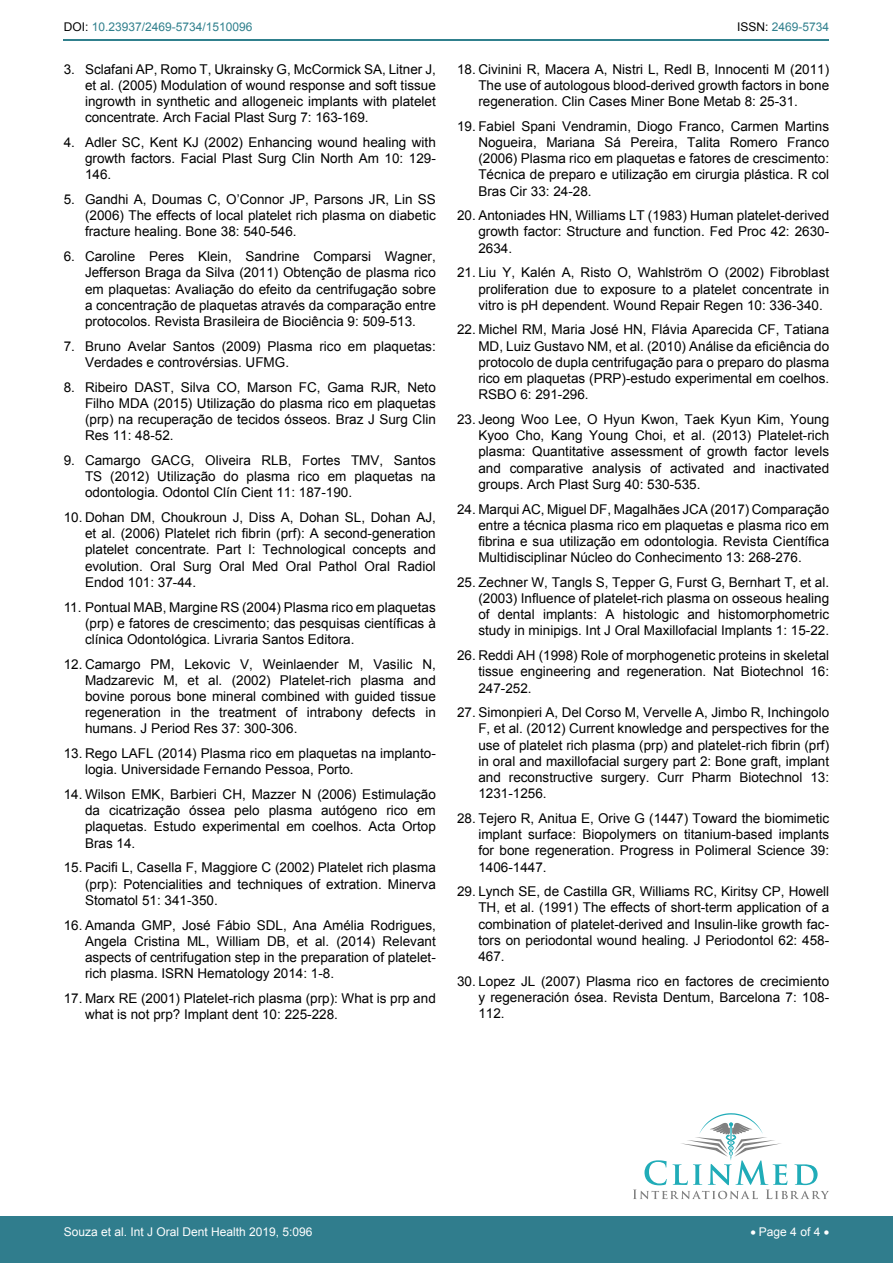
<style>
.page{position:relative;width:893px;height:1263px;background:#fff}
.page>*{position:absolute;margin:0;border:0;box-sizing:border-box;transform-origin:0 0}
.t1{font:13.5px/16.2px "Arial";color:#000;text-align:justify}
.t2{font:12px "Arial";color:#fff}
.t3{font:12px "Arial";color:#30808d}
.s1{color:#000}
</style>
<div class="page">
<hr style="left:64px;top:40px;width:765px;height:1px;background:#30808d">
<div style="left:0;top:1217px;width:893px;height:46px;background:#307d8d"></div>
<svg style="left:633px;top:1113px;width:196px;height:86px"></svg>
<p class="t3" style="left:64px;top:19px;width:190px"><span class="s1">DOI:</span> 10.23937/2469-5734/1510096</p>
<p class="t3" style="left:737px;top:19px;width:94px"><span class="s1">ISSN:</span> 2469-5734</p>
<p class="t1" style="left:85px;top:61px;width:352px;text-indent:-21px">3. Sclafani AP, Romo T, Ukrainsky G, McCormick SA, Litner J, et al. (2005) Modulation of wound response and soft tissue ingrowth in synthetic and allogeneic implants with platelet concentrate. Arch Facial Plast Surg 7: 163-169.</p>
<p class="t1" style="left:85px;top:134px;width:352px;text-indent:-21px">4. Adler SC, Kent KJ (2002) Enhancing wound healing with growth factors. Facial Plast Surg Clin North Am 10: 129- 146.</p>
<p class="t1" style="left:85px;top:191px;width:352px;text-indent:-21px">5. Gandhi A, Doumas C, O’Connor JP, Parsons JR, Lin SS (2006) The effects of local platelet rich plasma on diabetic fracture healing. Bone 38: 540-546.</p>
<p class="t1" style="left:85px;top:248px;width:352px;text-indent:-21px">6. Caroline Peres Klein, Sandrine Comparsi Wagner, Jefferson Braga da Silva (2011) Obtenção de plasma rico em plaquetas: Avaliação do efeito da centrifugação sobre a concentração de plaquetas através da comparação entre protocolos. Revista Brasileira de Biociência 9: 509-513.</p>
<p class="t1" style="left:85px;top:338px;width:352px;text-indent:-21px">7. Bruno Avelar Santos (2009) Plasma rico em plaquetas:<br>Verdades e controvérsias. UFMG.</p>
<p class="t1" style="left:85px;top:379px;width:352px;text-indent:-21px">8. Ribeiro DAST, Silva CO, Marson FC, Gama RJR, Neto Filho MDA (2015) Utilização do plasma rico em plaquetas (prp) na recuperação de tecidos ósseos. Braz J Surg Clin Res 11: 48-52.</p>
<p class="t1" style="left:85px;top:452px;width:352px;text-indent:-21px">9. Camargo GACG, Oliveira RLB, Fortes TMV, Santos TS (2012) Utilização do plasma rico em plaquetas na odontologia. Odontol Clín Cient 11: 187-190.</p>
<p class="t1" style="left:85px;top:509px;width:352px;text-indent:-21px">10. Dohan DM, Choukroun J, Diss A, Dohan SL, Dohan AJ, et al. (2006) Platelet rich fibrin (prf): A second-generation platelet concentrate. Part I: Technological concepts and evolution. Oral Surg Oral Med Oral Pathol Oral Radiol Endod 101: 37-44.</p>
<p class="t1" style="left:85px;top:599px;width:352px;text-indent:-21px">11. Pontual MAB, Margine RS (2004) Plasma rico em plaquetas (prp) e fatores de crescimento; das pesquisas científicas à clínica Odontológica. Livraria Santos Editora.</p>
<p class="t1" style="left:85px;top:656px;width:352px;text-indent:-21px">12. Camargo PM, Lekovic V, Weinlaender M, Vasilic N, Madzarevic M, et al. (2002) Platelet-rich plasma and bovine porous bone mineral combined with guided tissue regeneration in the treatment of intrabony defects in humans. J Period Res 37: 300-306.</p>
<p class="t1" style="left:85px;top:745px;width:352px;text-indent:-21px">13. Rego LAFL (2014) Plasma rico em plaquetas na implanto&shy;logia. Universidade Fernando Pessoa, Porto.</p>
<p class="t1" style="left:85px;top:786px;width:352px;text-indent:-21px">14. Wilson EMK, Barbieri CH, Mazzer N (2006) Estimulação da cicatrização óssea pelo plasma autógeno rico em plaquetas. Estudo experimental em coelhos. Acta Ortop Bras 14.</p>
<p class="t1" style="left:85px;top:860px;width:352px;text-indent:-21px">15. Pacifi L, Casella F, Maggiore C (2002) Platelet rich plasma (prp): Potencialities and techniques of extration. Minerva Stomatol 51: 341-350.</p>
<p class="t1" style="left:85px;top:917px;width:352px;text-indent:-21px">16. Amanda GMP, José Fábio SDL, Ana Amélia Rodrigues, Angela Cristina ML, William DB, et al. (2014) Relevant aspects of centrifugation step in the preparation of platelet&shy;rich plasma. ISRN Hematology 2014: 1-8.</p>
<p class="t1" style="left:85px;top:990px;width:352px;text-indent:-21px">17. Marx RE (2001) Platelet-rich plasma (prp): What is prp and what is not prp? Implant dent 10: 225-228.</p>
<p class="t1" style="left:478px;top:61px;width:352px;text-indent:-21px">18. Civinini R, Macera A, Nistri L, Redl B, Innocenti M (2011)<br>The use of autologous blood-derived growth factors in bone regeneration. Clin Cases Miner Bone Metab 8: 25-31.</p>
<p class="t1" style="left:478px;top:118px;width:352px;text-indent:-21px">19. Fabiel Spani Vendramin, Diogo Franco, Carmen Martins Nogueira, Mariana Sá Pereira, Talita Romero Franco (2006) Plasma rico em plaquetas e fatores de crescimento:<br>Técnica de preparo e utilização em cirurgia plástica. R col Bras Cir 33: 24-28.</p>
<p class="t1" style="left:478px;top:208px;width:352px;text-indent:-21px">20. Antoniades HN, Williams LT (1983) Human platelet-derived growth factor: Structure and function. Fed Proc 42: 2630- 2634.</p>
<p class="t1" style="left:478px;top:265px;width:352px;text-indent:-21px">21. Liu Y, Kalén A, Risto O, Wahlström O (2002) Fibroblast proliferation due to exposure to a platelet concentrate in vitro is pH dependent. Wound Repair Regen 10: 336-340.</p>
<p class="t1" style="left:478px;top:322px;width:352px;text-indent:-21px">22. Michel RM, Maria José HN, Flávia Aparecida CF, Tatiana MD, Luiz Gustavo NM, et al. (2010) Análise da eficiência do protocolo de dupla centrifugação para o preparo do plasma rico em plaquetas (PRP)-estudo experimental em coelhos.<br>RSBO 6: 291-296.</p>
<p class="t1" style="left:478px;top:411px;width:352px;text-indent:-21px">23. Jeong Woo Lee, O Hyun Kwon, Taek Kyun Kim, Young Kyoo Cho, Kang Young Choi, et al. (2013) Platelet-rich plasma: Quantitative assessment of growth factor levels and comparative analysis of activated and inactivated groups. Arch Plast Surg 40: 530-535.</p>
<p class="t1" style="left:478px;top:501px;width:352px;text-indent:-21px">24. Marqui AC, Miguel DF, Magalhães JCA (2017) Comparação entre a técnica plasma rico em plaquetas e plasma rico em fibrina e sua utilização em odontologia. Revista Científica Multidisciplinar Núcleo do Conhecimento 13: 268-276.</p>
<p class="t1" style="left:478px;top:574px;width:352px;text-indent:-21px">25. Zechner W, Tangls S, Tepper G, Furst G, Bernhart T, et al. (2003) Influence of platelet-rich plasma on osseous healing of dental implants: A histologic and histomorphometric study in minipigs. Int J Oral Maxillofacial Implants 1: 15-22.</p>
<p class="t1" style="left:478px;top:647px;width:352px;text-indent:-21px">26. Reddi AH (1998) Role of morphogenetic proteins in skeletal tissue engineering and regeneration. Nat Biotechnol 16:<br>247-252.</p>
<p class="t1" style="left:478px;top:704px;width:352px;text-indent:-21px">27. Simonpieri A, Del Corso M, Vervelle A, Jimbo R, Inchingolo F, et al. (2012) Current knowledge and perspectives for the use of platelet rich plasma (prp) and platelet-rich fibrin (prf) in oral and maxillofacial surgery part 2: Bone graft, implant and reconstructive surgery. Curr Pharm Biotechnol 13:<br>1231-1256.</p>
<p class="t1" style="left:478px;top:810px;width:352px;text-indent:-21px">28. Tejero R, Anitua E, Orive G (1447) Toward the biomimetic implant surface: Biopolymers on titanium-based implants for bone regeneration. Progress in Polimeral Science 39:<br>1406-1447.</p>
<p class="t1" style="left:478px;top:883px;width:352px;text-indent:-21px">29. Lynch SE, de Castilla GR, Williams RC, Kiritsy CP, Howell TH, et al. (1991) The effects of short-term application of a combination of platelet-derived and Insulin-like growth fac&shy;tors on periodontal wound healing. J Periodontol 62: 458- 467.</p>
<p class="t1" style="left:478px;top:973px;width:352px;text-indent:-21px">30. Lopez JL (2007) Plasma rico en factores de crecimiento y regeneración ósea. Revista Dentum, Barcelona 7: 108- 112.</p>
<p class="t2" style="left:64px;top:1223px;width:250px">Souza et al. Int J Oral Dent Health 2019, 5:096</p>
<p class="t2" style="left:750px;top:1223px;width:80px">• Page 4 of 4 •</p>
</div>
